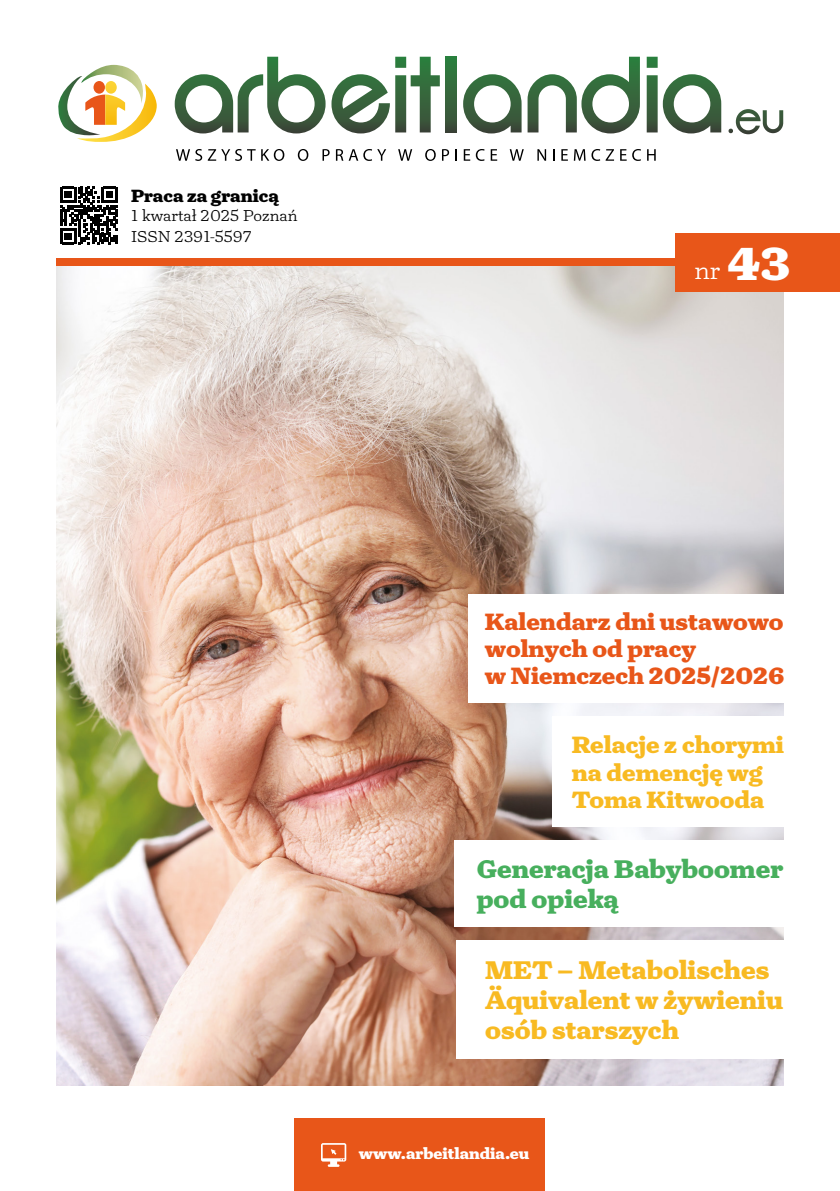
<style>
.page{position:relative;width:840px;height:1191px;background:#fff}
.page>*{position:absolute;margin:0;border:0;box-sizing:border-box;transform-origin:0 0}
.t1{font:900 26px/30px "Turnip";color:#f8ba22}
.t2{font:900 26px/29.8px "Turnip";color:#47af5d}
.t3{font:300 25.4px "Turnip";color:#fff}
.t4{font:900 24px/27px "Turnip";color:#e85619}
.t5{font:900 24px/27.6px "Turnip";color:#f8ba22}
.t6{font:900 18px "Turnip";color:#000}
.t7{font:300 16px "Turnip";color:#000}
.t8{font:900 16px "Turnip";color:#fff}
.s1{font-weight:900;font-size:47.2px}
</style>
<div class="page">
<img style="left:57px;top:266px;width:725px;height:819px">
<svg style="left:62px;top:186px;width:56px;height:59px"></svg>
<svg style="left:60px;top:187px;width:57px;height:57px"></svg>
<div style="left:295px;top:1119px;width:249px;height:72px;background:#e85619"></div>
<div style="left:57px;top:258px;width:725px;height:8px;background:#e85619"></div>
<div style="left:675px;top:233px;width:164px;height:58px;background:#e85619"></div>
<svg style="left:321px;top:1143px;width:25px;height:23px"></svg>
<svg style="left:728px;top:109px;width:54px;height:25px"></svg>
<svg style="left:175px;top:57px;width:150px;height:76px"></svg>
<svg style="left:331px;top:74px;width:58px;height:59px"></svg>
<svg style="left:395px;top:57px;width:44px;height:75px"></svg>
<svg style="left:445px;top:57px;width:11px;height:75px"></svg>
<svg style="left:463px;top:74px;width:58px;height:59px"></svg>
<svg style="left:527px;top:57px;width:112px;height:76px"></svg>
<svg style="left:646px;top:57px;width:74px;height:76px"></svg>
<svg style="left:58px;top:65px;width:99px;height:77px"></svg>
<svg style="left:176px;top:149px;width:26px;height:12px"></svg>
<svg style="left:208px;top:149px;width:47px;height:12px"></svg>
<svg style="left:261px;top:149px;width:23px;height:12px"></svg>
<svg style="left:297px;top:149px;width:11px;height:12px"></svg>
<svg style="left:322px;top:149px;width:7px;height:12px"></svg>
<svg style="left:336px;top:149px;width:50px;height:12px"></svg>
<svg style="left:398px;top:149px;width:14px;height:12px"></svg>
<svg style="left:425px;top:149px;width:10px;height:12px"></svg>
<svg style="left:442px;top:149px;width:7px;height:12px"></svg>
<svg style="left:455px;top:149px;width:1px;height:12px"></svg>
<svg style="left:463px;top:149px;width:21px;height:12px"></svg>
<svg style="left:490px;top:149px;width:7px;height:12px"></svg>
<svg style="left:509px;top:149px;width:14px;height:12px"></svg>
<svg style="left:537px;top:149px;width:9px;height:12px"></svg>
<svg style="left:553px;top:149px;width:1px;height:12px"></svg>
<svg style="left:561px;top:149px;width:6px;height:12px"></svg>
<svg style="left:573px;top:149px;width:12px;height:12px"></svg>
<svg style="left:591px;top:149px;width:22px;height:12px"></svg>
<svg style="left:620px;top:149px;width:6px;height:12px"></svg>
<svg style="left:632px;top:149px;width:8px;height:12px"></svg>
<svg style="left:647px;top:149px;width:8px;height:12px"></svg>
<div style="left:468px;top:594px;width:371px;height:108px;background:#fff"></div>
<div style="left:552px;top:716px;width:287px;height:111px;background:#fff"></div>
<div style="left:454px;top:840px;width:385px;height:86px;background:#fff"></div>
<div style="left:456px;top:940px;width:383px;height:118px;background:#fff"></div>
<p class="t6" style="left:131px;top:184px;width:149px">Praca za granicą</p>
<p class="t7" style="left:131px;top:206px;width:168px">1 kwartał 2025 Poznań</p>
<p class="t7" style="left:131px;top:226px;width:122px">ISSN 2391-5597</p>
<p class="t3" style="left:694px;top:254px;width:98px">nr <span class="s1">43</span></p>
<p class="t4" style="left:484px;top:609px;width:301px">Kalendarz dni ustawowo wolnych od pracy<br>w Niemczech 2025/2026</p>
<p class="t5" style="left:571px;top:731px;width:214px">Relacje z chorymi na demencję wg<br>Toma Kitwooda</p>
<p class="t2" style="left:476px;top:855px;width:308px">Generacja Babyboomer pod opieką</p>
<p class="t1" style="left:485px;top:955px;width:299px">MET – Metabolisches<br>Äquivalent w żywieniu osób starszych</p>
<p class="t8" style="left:359px;top:1142px;width:172px">www.arbeitlandia.eu</p>
</div>
